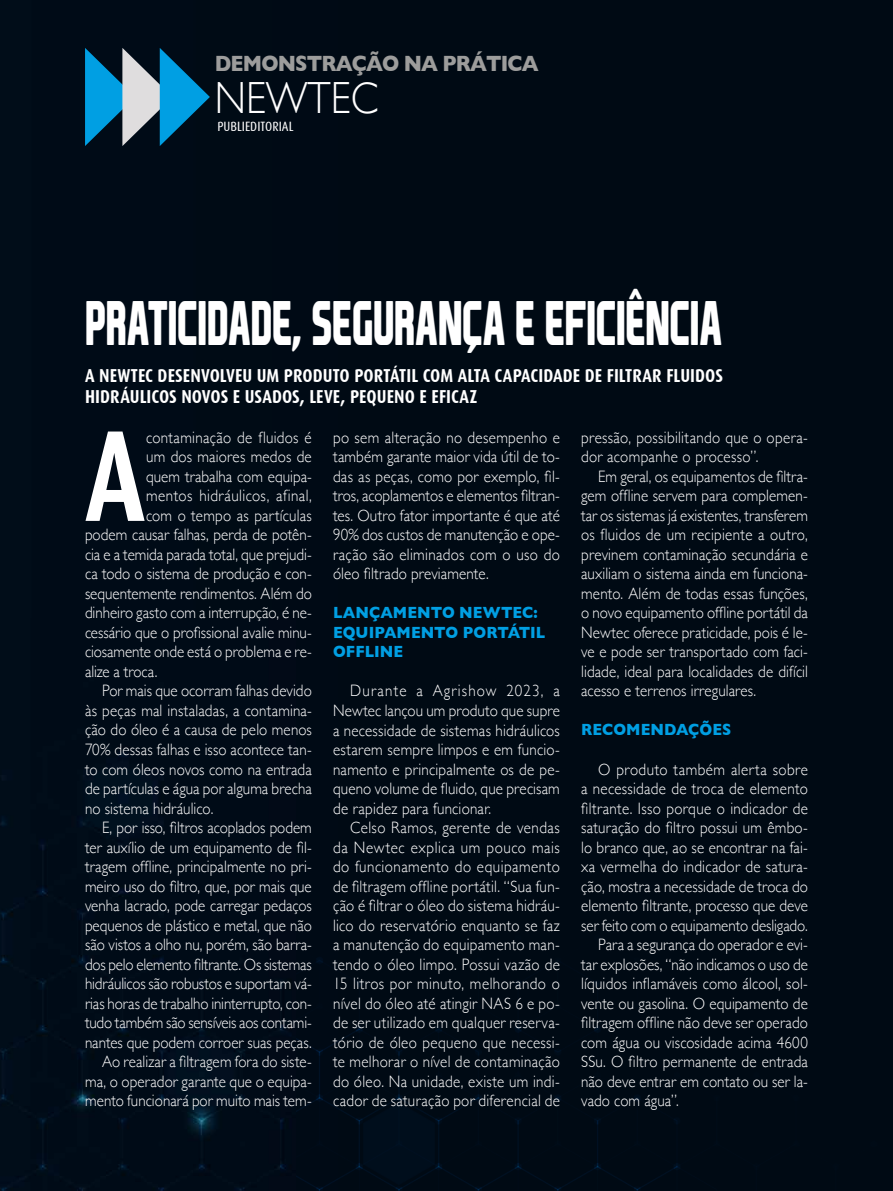
<style>
.page{position:relative;width:893px;height:1191px;background:#fff}
.page>*{position:absolute;margin:0;border:0;box-sizing:border-box;transform-origin:0 0}
.t1{font:700 129.9px "Dax Condensed";color:#fff;scale:.91 1}
.t2{font:700 60px "EA Sports Covers SC";letter-spacing:-.005em;color:#fff;scale:.64 1}
.t3{font:300 45px "Gill Sans";color:#fff;scale:.9 1}
.t4{font:700 22.5px "Gill Sans";letter-spacing:-.04em;color:#9d9d9c;scale:.9 1}
.t5{font:700 18.75px/21px "Dax Condensed";letter-spacing:.005em;color:#fff}
.t6{font:300 16.5px/19.5px "Gill Sans";letter-spacing:.005em;color:#fff;text-align:justify;scale:.91 1}
.t7{font:700 16.5px/19.5px "Gill Sans";color:#009fe3;scale:.91 1}
.t8{font:300 16.5px "Gill Sans";letter-spacing:.03em;color:#fff;scale:.91 1}
.t9{font:300 16.5px "Gill Sans";letter-spacing:.025em;color:#fff;scale:.91 1}
.t10{font:13.5px "Dax Condensed";color:#fff}
</style>
<div class="page">
<div style="left:0;top:0;width:193px;height:619px;background:#000b17"></div>
<div style="left:193px;top:0;width:672px;height:619px;background:#000a14"></div>
<div style="left:865px;top:0;width:28px;height:1191px;background:#000a14"></div>
<div style="left:0;top:619px;width:297px;height:572px;background:#000b17"></div>
<div style="left:297px;top:619px;width:570px;height:572px;background:#000a14"></div>
<svg style="left:85px;top:48px;width:125px;height:98px;background:#296c8b"></svg>
<div style="left:0;top:393px;width:74px;height:724px;background:#000c17"></div>
<h3 class="t4" style="left:215px;top:45px;width:361px">DEMONSTRAÇÃO NA PRÁTICA</h3>
<h3 class="t3" style="left:215px;top:62px;width:183px">NEWTEC</h3>
<p class="t10" style="left:217px;top:119px;width:78px">PUBLIEDITORIAL</p>
<h2 class="t2" style="left:85px;top:286px;width:997px">PRATICIDADE, SEGURANÇA E EFICIÊNCIA</h2>
<p class="t5" style="left:85px;top:365px;width:639px">A NEWTEC DESENVOLVEU UM PRODUTO PORTÁTIL COM ALTA CAPACIDADE DE FILTRAR FLUIDOS<br>HIDRÁULICOS NOVOS E USADOS, LEVE, PEQUENO E EFICAZ</p>
<h1 class="t1" style="left:85px;top:404px;width:67px">A</h1>
<p class="t6" style="left:146px;top:427px;width:184px">contaminação de fluidos é</p>
<p class="t6" style="left:146px;top:446px;width:184px">um dos maiores medos de</p>
<p class="t6" style="left:146px;top:466px;width:184px">quem trabalha com equipa-</p>
<p class="t8" style="left:146px;top:483px;width:184px">mentos hidráulicos, afinal,</p>
<p class="t6" style="left:146px;top:505px;width:184px">com o tempo as partículas</p>
<p class="t6" style="left:85px;top:524px;width:251px">podem causar falhas, perda de potên-</p>
<p class="t6" style="left:85px;top:544px;width:251px">cia e a temida parada total, que prejudi-</p>
<p class="t6" style="left:85px;top:563px;width:251px">ca todo o sistema de produção e con-</p>
<p class="t6" style="left:85px;top:583px;width:251px">sequentemente rendimentos. Além do</p>
<p class="t6" style="left:85px;top:602px;width:251px">dinheiro gasto com a interrupção, é ne-</p>
<p class="t6" style="left:85px;top:622px;width:251px">cessário que o profissional avalie minu-</p>
<p class="t6" style="left:85px;top:641px;width:251px">ciosamente onde está o problema e re-</p>
<p class="t6" style="left:85px;top:661px;width:81px">alize a troca.</p>
<p class="t6" style="left:102px;top:680px;width:232px">Por mais que ocorram falhas devido</p>
<p class="t6" style="left:85px;top:700px;width:251px">às peças mal instaladas, a contamina-</p>
<p class="t6" style="left:85px;top:719px;width:251px">ção do óleo é a causa de pelo menos</p>
<p class="t6" style="left:85px;top:739px;width:251px">70% dessas falhas e isso acontece tan-</p>
<p class="t6" style="left:85px;top:758px;width:251px">to com óleos novos como na entrada</p>
<p class="t6" style="left:85px;top:778px;width:251px">de partículas e água por alguma brecha</p>
<p class="t6" style="left:85px;top:797px;width:142px">no sistema hidráulico.</p>
<p class="t6" style="left:102px;top:817px;width:232px">E, por isso, filtros acoplados podem</p>
<p class="t6" style="left:85px;top:836px;width:251px">ter auxílio de um equipamento de fil-</p>
<p class="t6" style="left:85px;top:856px;width:251px">tragem offline, principalmente no pri-</p>
<p class="t6" style="left:85px;top:875px;width:251px">meiro uso do filtro, que, por mais que</p>
<p class="t6" style="left:85px;top:895px;width:251px">venha lacrado, pode carregar pedaços</p>
<p class="t6" style="left:85px;top:914px;width:251px">pequenos de plástico e metal, que não</p>
<p class="t6" style="left:85px;top:934px;width:251px">são vistos a olho nu, porém, são barra-</p>
<p class="t6" style="left:85px;top:953px;width:251px">dos pelo elemento filtrante. Os sistemas</p>
<p class="t6" style="left:85px;top:973px;width:251px">hidráulicos são robustos e suportam vá-</p>
<p class="t6" style="left:85px;top:992px;width:251px">rias horas de trabalho ininterrupto, con-</p>
<p class="t6" style="left:85px;top:1012px;width:251px">tudo também são sensíveis aos contami-</p>
<p class="t6" style="left:85px;top:1031px;width:251px">nantes que podem corroer suas peças.</p>
<p class="t6" style="left:102px;top:1051px;width:232px">Ao realizar a filtragem fora do siste-</p>
<p class="t6" style="left:85px;top:1070px;width:251px">ma, o operador garante que o equipa-</p>
<p class="t6" style="left:85px;top:1090px;width:251px">mento funcionará por muito mais tem-</p>
<p class="t6" style="left:333px;top:427px;width:251px">po sem alteração no desempenho e também garante maior vida útil de to&shy;das as peças, como por exemplo, fil&shy;tros, acoplamentos e elementos filtran&shy;tes. Outro fator importante é que até 90% dos custos de manutenção e ope&shy;ração são eliminados com o uso do óleo filtrado previamente.</p>
<p class="t7" style="left:333px;top:603px;width:235px">LANÇAMENTO NEWTEC:<br>EQUIPAMENTO PORTÁTIL<br>OFFLINE</p>
<p class="t6" style="left:333px;top:680px;width:251px;text-indent:17px">Durante a Agrishow 2023, a Newtec lançou um produto que supre a necessidade de sistemas hidráulicos estarem sempre limpos e em funcio&shy;namento e principalmente os de pe&shy;queno volume de fluido, que precisam de rapidez para funcionar.</p>
<p class="t6" style="left:333px;top:817px;width:251px;text-indent:17px">Celso Ramos, gerente de vendas da Newtec explica um pouco mais do funcionamento do equipamento de filtragem offline portátil. “Sua fun&shy;ção é filtrar o óleo do sistema hidráu&shy;lico do reservatório enquanto se faz a manutenção do equipamento man&shy;tendo o óleo limpo. Possui vazão de 15 litros por minuto, melhorando o nível do óleo até atingir NAS 6 e po&shy;de ser utilizado em qualquer reserva&shy;tório de óleo pequeno que necessi&shy;te melhorar o nível de contaminação do óleo. Na unidade, existe um indi&shy;cador de saturação por diferencial de</p>
<p class="t6" style="left:581px;top:427px;width:251px">pressão, possibilitando que o opera&shy;dor acompanhe o processo”.</p>
<p class="t6" style="left:581px;top:466px;width:251px;text-indent:17px">Em geral, os equipamentos de filtra&shy;gem offline servem para complemen&shy;tar os sistemas já existentes, transferem os fluidos de um recipiente a outro, previnem contaminação secundária e auxiliam o sistema ainda em funciona&shy;mento. Além de todas essas funções, o novo equipamento offline portátil da Newtec oferece praticidade, pois é le&shy;ve e pode ser transportado com faci&shy;lidade, ideal para localidades de difícil acesso e terrenos irregulares.</p>
<p class="t7" style="left:581px;top:720px;width:167px">RECOMENDAÇÕES</p>
<p class="t8" style="left:598px;top:756px;width:232px">O produto também alerta sobre</p>
<p class="t6" style="left:581px;top:778px;width:251px">a necessidade de troca de elemento</p>
<p class="t9" style="left:581px;top:795px;width:251px">filtrante. Isso porque o indicador de</p>
<p class="t6" style="left:581px;top:817px;width:251px">saturação do filtro possui um êmbo-</p>
<p class="t6" style="left:581px;top:836px;width:251px">lo branco que, ao se encontrar na fai-</p>
<p class="t6" style="left:581px;top:856px;width:251px">xa vermelha do indicador de satura-</p>
<p class="t6" style="left:581px;top:875px;width:251px">ção, mostra a necessidade de troca do</p>
<p class="t6" style="left:581px;top:895px;width:251px">elemento filtrante, processo que deve</p>
<p class="t6" style="left:581px;top:914px;width:251px">ser feito com o equipamento desligado.</p>
<p class="t6" style="left:598px;top:934px;width:232px">Para a segurança do operador e evi-</p>
<p class="t6" style="left:581px;top:953px;width:251px">tar explosões, “não indicamos o uso de</p>
<p class="t6" style="left:581px;top:973px;width:251px">líquidos inflamáveis como álcool, sol-</p>
<p class="t6" style="left:581px;top:992px;width:251px">vente ou gasolina. O equipamento de</p>
<p class="t6" style="left:581px;top:1012px;width:251px">filtragem offline não deve ser operado</p>
<p class="t6" style="left:581px;top:1031px;width:251px">com água ou viscosidade acima 4600</p>
<p class="t6" style="left:581px;top:1051px;width:251px">SSu. O filtro permanente de entrada</p>
<p class="t6" style="left:581px;top:1070px;width:251px">não deve entrar em contato ou ser la-</p>
<p class="t6" style="left:581px;top:1090px;width:109px">vado com água”.</p>
</div>
